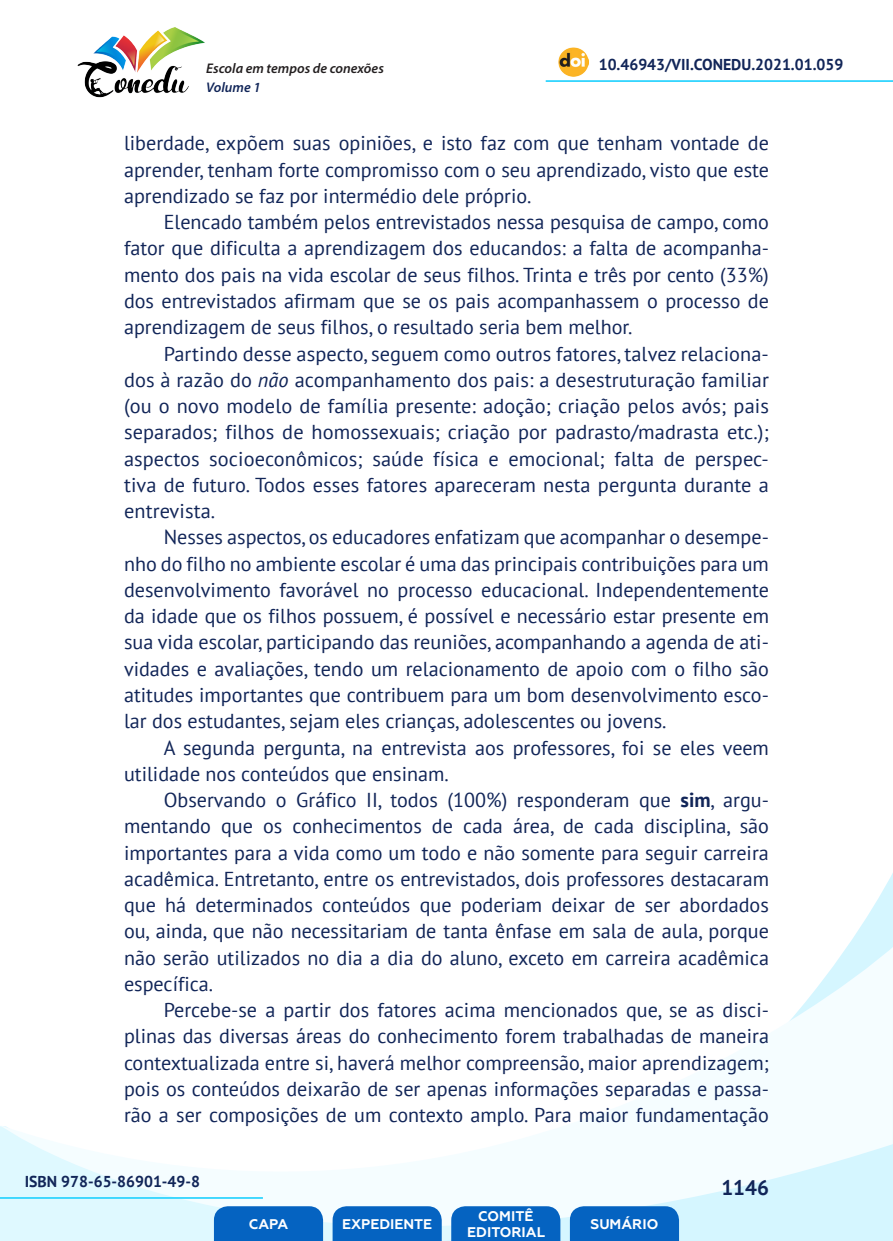
<style>
.page{position:relative;width:893px;height:1241px;background:#fff}
.page>*{position:absolute;margin:0;border:0;box-sizing:border-box;transform-origin:0 0}
.t1{font:700 21px "PT Sans";color:#112558}
._8_CORPO{font:20.12px/26.2px "PT Sans";color:#112558;text-align:justify}
.t2{font:700 15.75px "PT Sans";color:#112558}
.t3{font:700 14px/16.8px "Geometria";color:#fff;text-align:center}
.t4{font:italic 600 14px "Myriad Pro";color:#231f20}
.t5{font:italic 600 14px "Myriad Pro";color:#112558}
.s1{font-style:italic}
.s2{font-weight:700}
</style>
<div class="page">
<svg style="left:848px;top:873px;width:45px;height:73px"></svg>
<svg style="left:0;top:946px;width:893px;height:294px"></svg>
<hr style="left:0;top:1196px;width:263px;height:2px;background:#2dd4fe">
<hr style="left:546px;top:80px;width:347px;height:2px;background:#2dd4fe">
<img style="left:559px;top:47px;width:30px;height:30px">
<img style="left:77px;top:27px;width:128px;height:71px">
<svg style="left:214px;top:1205px;width:109px;height:35px;background:#126bc4"></svg>
<svg style="left:333px;top:1205px;width:109px;height:35px;background:#126bc4"></svg>
<svg style="left:451px;top:1205px;width:109px;height:35px;background:#126bc4"></svg>
<svg style="left:570px;top:1205px;width:109px;height:35px;background:#116bc4"></svg>
<p class="t4" style="left:206px;top:59px;width:179px">Escola em tempos de conexões</p>
<p class="t2" style="left:599px;top:54px;width:246px">10.46943/VII.CONEDU.2021.01.059</p>
<p class="t5" style="left:206px;top:78px;width:56px">Volume 1</p>
<p class="_8_CORPO" style="left:124px;top:130px;width:646px">liberdade, expõem suas opiniões, e isto faz com que tenham vontade de aprender, tenham forte compromisso com o seu aprendizado, visto que este aprendizado se faz por intermédio dele próprio.</p>
<p class="_8_CORPO" style="left:124px;top:208px;width:646px;text-indent:40px">Elencado também pelos entrevistados nessa pesquisa de campo, como fator que dificulta a aprendizagem dos educandos: a falta de acompanha&shy;mento dos pais na vida escolar de seus filhos. Trinta e três por cento (33%) dos entrevistados afirmam que se os pais acompanhassem o processo de aprendizagem de seus filhos, o resultado seria bem melhor.</p>
<p class="_8_CORPO" style="left:124px;top:340px;width:646px;text-indent:40px">Partindo desse aspecto, seguem como outros fatores, talvez relaciona&shy;dos à razão do <span class="s1">não</span> acompanhamento dos pais: a desestruturação familiar (ou o novo modelo de família presente: adoção; criação pelos avós; pais separados; filhos de homossexuais; criação por padrasto/madrasta etc.); aspectos socioeconômicos; saúde física e emocional; falta de perspec&shy;tiva de futuro. Todos esses fatores apareceram nesta pergunta durante a entrevista.</p>
<p class="_8_CORPO" style="left:124px;top:523px;width:646px;text-indent:40px">Nesses aspectos, os educadores enfatizam que acompanhar o desempe&shy;nho do filho no ambiente escolar é uma das principais contribuições para um desenvolvimento favorável no processo educacional. Independentemente da idade que os filhos possuem, é possível e necessário estar presente em sua vida escolar, participando das reuniões, acompanhando a agenda de ati&shy;vidades e avaliações, tendo um relacionamento de apoio com o filho são atitudes importantes que contribuem para um bom desenvolvimento esco&shy;lar dos estudantes, sejam eles crianças, adolescentes ou jovens.</p>
<p class="_8_CORPO" style="left:124px;top:733px;width:646px;text-indent:40px">A segunda pergunta, na entrevista aos professores, foi se eles veem utilidade nos conteúdos que ensinam.</p>
<p class="_8_CORPO" style="left:124px;top:786px;width:646px;text-indent:40px">Observando o Gráfico II, todos (100%) responderam que <span class="s2">sim</span>, argu&shy;mentando que os conhecimentos de cada área, de cada disciplina, são importantes para a vida como um todo e não somente para seguir carreira acadêmica. Entretanto, entre os entrevistados, dois professores destacaram que há determinados conteúdos que poderiam deixar de ser abordados ou, ainda, que não necessitariam de tanta ênfase em sala de aula, porque não serão utilizados no dia a dia do aluno, exceto em carreira acadêmica específica.</p>
<p class="_8_CORPO" style="left:124px;top:996px;width:646px;text-indent:40px">Percebe-se a partir dos fatores acima mencionados que, se as disci&shy;plinas das diversas áreas do conhecimento forem trabalhadas de maneira contextualizada entre si, haverá melhor compreensão, maior aprendizagem; pois os conteúdos deixarão de ser apenas informações separadas e passa&shy;rão a ser composições de um contexto amplo. Para maior fundamentação</p>
<p class="t2" style="left:25px;top:1170px;width:177px">ISBN 978-65-86901-49-8</p>
<p class="t3" style="left:249px;top:1215px;width:41px">CAPA</p>
<p class="t3" style="left:342px;top:1215px;width:92px">EXPEDIENTE</p>
<p class="t3" style="left:467px;top:1207px;width:79px">COMITÊ<br>EDITORIAL</p>
<p class="t3" style="left:590px;top:1215px;width:69px">SUMÁRIO</p>
<p class="t1" style="left:721px;top:1173px;width:49px">1146</p>
</div>
